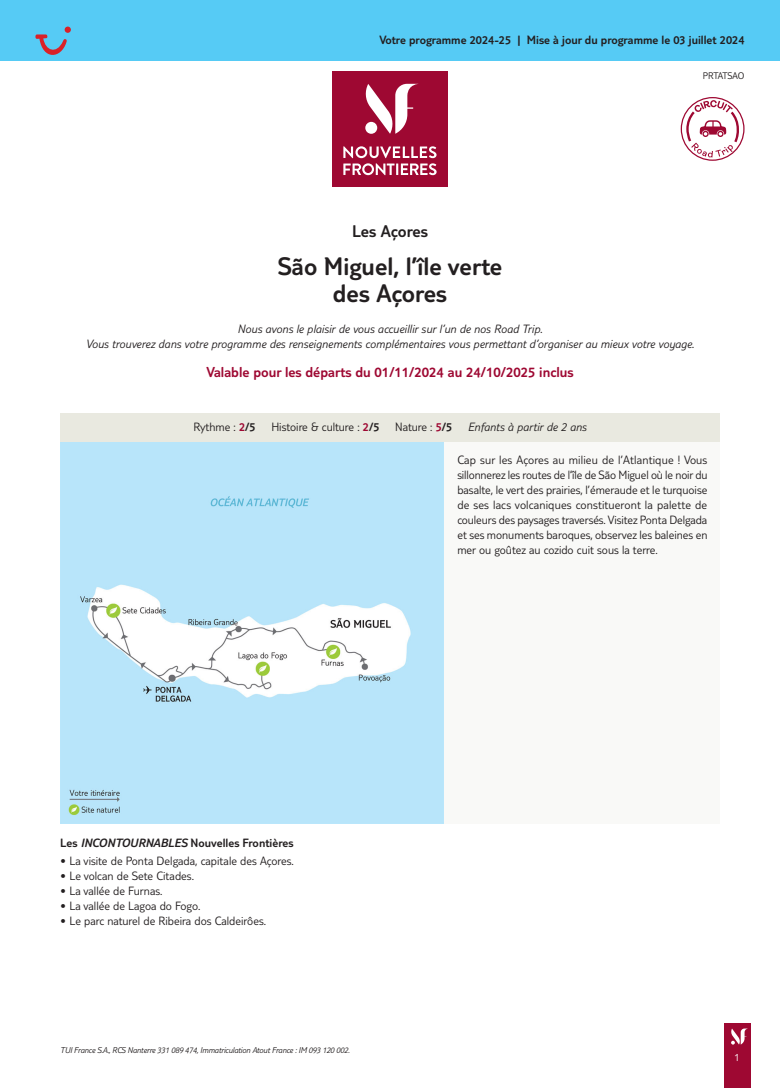
<style>
.page{position:relative;width:780px;height:1088px;background:#fff}
.page>*{position:absolute;margin:0;border:0;box-sizing:border-box;transform-origin:0 0}
.t1{font:300 26.25px/27.5px "TUI Type";color:#231f20;text-align:center}
.t2{font:300 17.5px "TUI Type";color:#231f20}
.t3{font:300 15px "TUI Type";color:#9e0832}
.t4{font:300 12.5px/15px "TUI Type";color:#231f20;text-align:justify}
.t5{font:italic 300 12.5px/15px "TUI Type";color:#231f20;text-align:center}
.t6{font:300 12.5px "TUI Type";color:#231f20}
.t7{font:300 11.25px "TUI Type";color:#fff}
.t8{font:300 10px "TUI Type";letter-spacing:-.01em;color:#231f20}
.t9{font:italic 300 8.75px "TUI Type";letter-spacing:-.02em;color:#231f20}
.s1{color:#9e0832}
.s2{font-style:inherit}
.s3{font-style:italic}
</style>
<div class="page">
<div style="left:724px;top:1023px;width:26px;height:65px;background:#9e0832"></div>
<svg style="left:731px;top:1028px;width:17px;height:16px"></svg>
<div style="left:60px;top:441px;width:659px;height:383px;background:#f9f9f7"></div>
<div style="left:0;top:0;width:780px;height:60px;background:#56cbf5"></div>
<div style="left:332px;top:72px;width:115px;height:115px;background:#9e0832"></div>
<svg style="left:343px;top:146px;width:93px;height:29px"></svg>
<svg style="left:365px;top:84px;width:52px;height:50px"></svg>
<img style="left:60px;top:441px;width:383px;height:383px">
<div style="left:60px;top:413px;width:659px;height:28px;background:#e9e9e0"></div>
<svg style="left:35px;top:27px;width:36px;height:28px"></svg>
<div style="left:680px;top:97px;width:64px;height:64px;border:1px solid #9e0832;border-radius:50%"></div>
<svg style="left:686px;top:100px;width:53px;height:57px"></svg>
<p class="t6" style="left:379px;top:33px;width:366px">Votre programme 2024-25 | Mise à jour du programme le 03 juillet 2024</p>
<p class="t8" style="left:702px;top:70px;width:43px">PRTATSAO</p>
<h2 class="t2" style="left:352px;top:221px;width:77px">Les Açores</h2>
<h1 class="t1" style="left:278px;top:252px;width:226px">São Miguel, l’île verte des Açores</h1>
<p class="t5" style="left:86px;top:321px;width:610px">Nous avons le plaisir de vous accueillir sur l’un de nos Road Trip.<br>Vous trouverez dans votre programme des renseignements complémentaires vous permettant d’organiser au mieux votre voyage.</p>
<p class="t3" style="left:206px;top:363px;width:368px">Valable pour les départs du 01/11/2024 au 24/10/2025 inclus</p>
<p class="t4" style="left:193px;top:419px;width:64px">Rythme : <span class="s1">2</span><span class="s2">/5</span></p>
<p class="t4" style="left:271px;top:419px;width:182px">Histoire &amp; culture : <span class="s1">2</span><span class="s2">/5</span> Nature : <span class="s1">5</span><span class="s2">/5</span></p>
<p class="t5" style="left:468px;top:419px;width:120px">Enfants à partir de 2 ans</p>
<p class="t4" style="left:457px;top:452px;width:251px">Cap sur les Açores au milieu de l’Atlantique ! Vous sillonnerez les routes de l’île de São Miguel où le noir du basalte, le vert des prairies, l’émeraude et le turquoise de ses lacs volcaniques constitueront la palette de couleurs des paysages traversés. Visitez Ponta Delgada et ses monuments baroques, observez les baleines en mer ou goûtez au cozido cuit sous la terre.</p>
<p class="t6" style="left:60px;top:835px;width:235px">Les <span class="s3">INCONTOURNABLES</span> Nouvelles Frontières</p>
<p class="t4" style="left:60px;top:853px;width:235px">• La visite de Ponta Delgada, capitale des Açores.</p>
<p class="t4" style="left:60px;top:868px;width:135px">• Le volcan de Sete Citades.</p>
<p class="t4" style="left:60px;top:883px;width:104px">• La vallée de Furnas.</p>
<p class="t4" style="left:60px;top:898px;width:142px">• La vallée de Lagoa do Fogo.</p>
<p class="t4" style="left:60px;top:913px;width:207px">• Le parc naturel de Ribeira dos Caldeirôes.</p>
<p class="t9" style="left:60px;top:1045px;width:291px">TUI France S.A., RCS Nanterre 331 089 474, Immatriculation Atout France : IM 093 120 002.</p>
<p class="t7" style="left:734px;top:1050px;width:7px">1</p>
</div>
